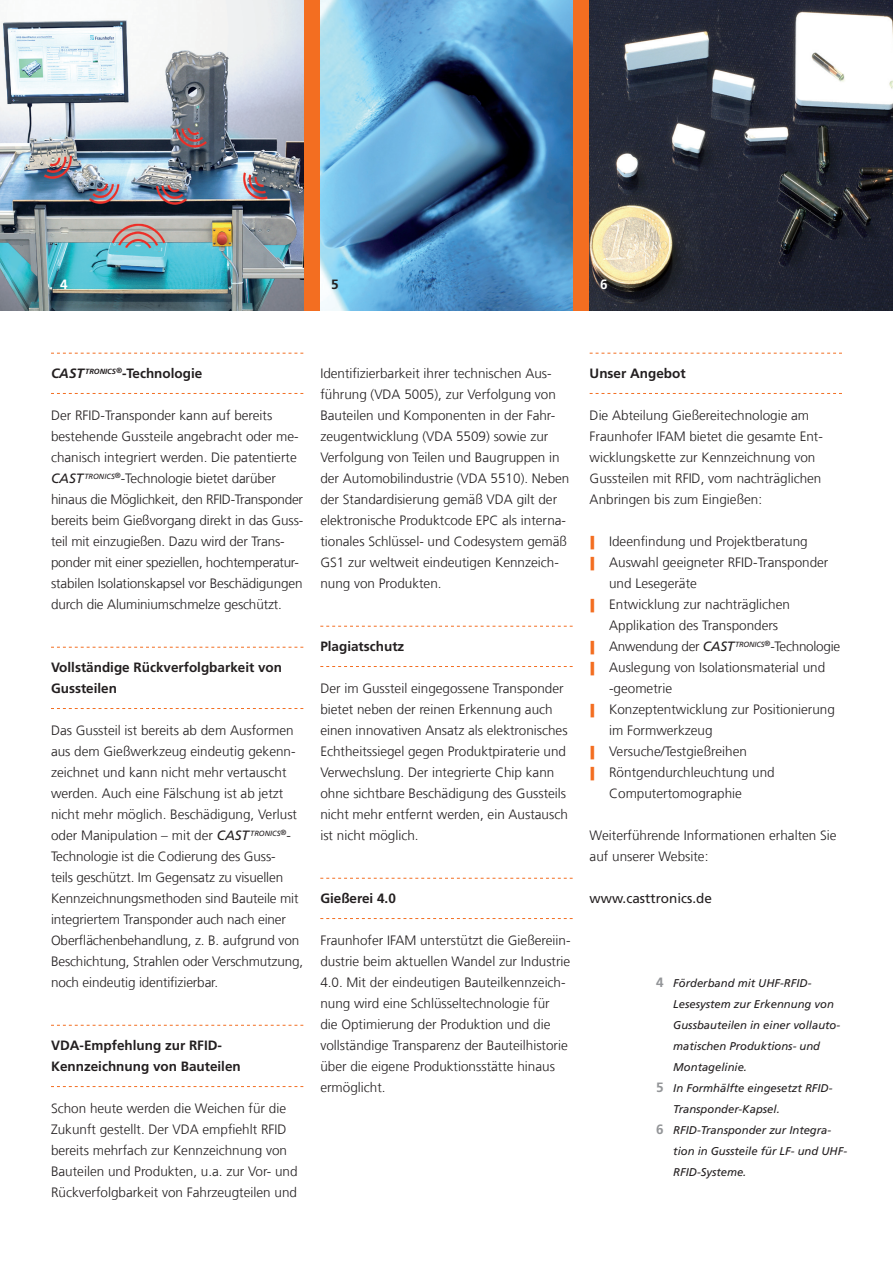
<style>
.page{position:relative;width:893px;height:1263px;background:#fff}
.page>*{position:absolute;margin:0;border:0;box-sizing:border-box;transform-origin:0 0}
.t1{font:300 13.5px/21px "Frutiger LT Com";color:#231f20}
.t2{font:700 13.5px/21px "Frutiger LT Com";color:#231f20}
.t3{font:300 13.5px "Frutiger LT Com";letter-spacing:-.02em;color:#231f20}
.t4{font:13.5px "Frutiger LT Com";color:#231f20}
.t5{font:700 13.5px "Frutiger LT Com";color:#fff}
.t6{font:italic 11.25px "Frutiger LT Com";color:#231f20}
.s1{font-style:italic}
.s2{font-weight:400;font-style:italic}
.s3{font-weight:900;color:#f36e21}
.s4{font-weight:700;font-style:normal;font-size:13.5px;color:#939598}
</style>
<div class="page">
<div style="left:0;top:0;width:893px;height:310px;background:#f36e21"></div>
<svg style="left:51px;top:353px;width:252px;height:1px"></svg>
<svg style="left:51px;top:393px;width:252px;height:1px"></svg>
<svg style="left:51px;top:647px;width:252px;height:1px"></svg>
<svg style="left:51px;top:708px;width:252px;height:1px"></svg>
<svg style="left:51px;top:1025px;width:252px;height:1px"></svg>
<svg style="left:51px;top:1086px;width:252px;height:1px"></svg>
<svg style="left:320px;top:626px;width:253px;height:1px"></svg>
<svg style="left:320px;top:666px;width:253px;height:1px"></svg>
<svg style="left:320px;top:878px;width:253px;height:1px"></svg>
<svg style="left:320px;top:918px;width:253px;height:1px"></svg>
<svg style="left:590px;top:353px;width:252px;height:1px"></svg>
<svg style="left:590px;top:393px;width:252px;height:1px"></svg>
<img style="left:0;top:0;width:303px;height:310px">
<img style="left:590px;top:0;width:303px;height:310px">
<img style="left:320px;top:0;width:253px;height:310px">
<p class="t5" style="left:60px;top:276px;width:9px">4</p>
<p class="t2" style="left:331px;top:274px;width:9px">5</p>
<p class="t5" style="left:600px;top:276px;width:9px">6</p>
<p class="t2" style="left:51px;top:363px;width:153px"><span class="s1">CAST</span><sup>TRONICS®</sup>-Technologie</p>
<p class="t1" style="left:51px;top:405px;width:254px">Der RFID-Transponder kann auf bereits bestehende Gussteile angebracht oder me&shy;chanisch integriert werden. Die patentierte <span class="s2">CAST</span><sup>TRONICS®</sup>-Technologie bietet darüber hinaus die Möglichkeit, den RFID-Transponder bereits beim Gießvorgang direkt in das Guss&shy;teil mit einzugießen. Dazu wird der Trans&shy;ponder mit einer speziellen, hochtemperatur&shy;stabilen Isolationskapsel vor Beschädigungen durch die Aluminiumschmelze geschützt.</p>
<p class="t2" style="left:51px;top:657px;width:233px">Vollständige Rückverfolgbarkeit von<br>Gussteilen</p>
<p class="t1" style="left:51px;top:720px;width:254px">Das Gussteil ist bereits ab dem Ausformen aus dem Gießwerkzeug eindeutig gekenn&shy;zeichnet und kann nicht mehr vertauscht werden. Auch eine Fälschung ist ab jetzt nicht mehr möglich. Beschädigung, Verlust oder Manipulation – mit der <span class="s2">CAST</span><sup>TRONICS®</sup>- Technologie ist die Codierung des Guss-<br>teils geschützt. Im Gegensatz zu visuellen Kennzeichnungsmethoden sind Bauteile mit integriertem Transponder auch nach einer Oberflächenbehandlung, z. B. aufgrund von Beschichtung, Strahlen oder Verschmutzung, noch eindeutig identifizierbar.</p>
<p class="t2" style="left:51px;top:1035px;width:191px">VDA-Empfehlung zur RFID-<br>Kennzeichnung von Bauteilen</p>
<p class="t1" style="left:51px;top:1098px;width:248px">Schon heute werden die Weichen für die Zukunft gestellt. Der VDA empfiehlt RFID bereits mehrfach zur Kennzeichnung von Bauteilen und Produkten, u.a. zur Vor- und Rückverfolgbarkeit von Fahrzeugteilen und</p>
<p class="t1" style="left:320px;top:363px;width:251px">Identifizierbarkeit ihrer technischen Aus&shy;führung (VDA 5005), zur Verfolgung von Bauteilen und Komponenten in der Fahr&shy;zeugentwicklung (VDA 5509) sowie zur Verfolgung von Teilen und Baugruppen in der Automobilindustrie (VDA 5510). Neben der Standardisierung gemäß VDA gilt der elektronische Produktcode EPC als interna&shy;tionales Schlüssel- und Codesystem gemäß GS1 zur weltweit eindeutigen Kennzeich&shy;nung von Produkten.</p>
<p class="t2" style="left:320px;top:636px;width:86px">Plagiatschutz</p>
<p class="t1" style="left:320px;top:678px;width:249px">Der im Gussteil eingegossene Transponder bietet neben der reinen Erkennung auch einen innovativen Ansatz als elektronisches Echtheitssiegel gegen Produktpiraterie und Verwechslung. Der integrierte Chip kann ohne sichtbare Beschädigung des Gussteils nicht mehr entfernt werden, ein Austausch ist nicht möglich.</p>
<p class="t2" style="left:320px;top:888px;width:77px">Gießerei 4.0</p>
<p class="t1" style="left:320px;top:930px;width:252px">Fraunhofer IFAM unterstützt die Gießereiin&shy;dustrie beim aktuellen Wandel zur Industrie 4.0. Mit der eindeutigen Bauteilkennzeich&shy;nung wird eine Schlüsseltechnologie für<br>die Optimierung der Produktion und die vollständige Transparenz der Bauteilhistorie über die eigene Produktionsstätte hinaus ermöglicht.</p>
<p class="t2" style="left:590px;top:363px;width:97px">Unser Angebot</p>
<p class="t1" style="left:590px;top:405px;width:235px">Die Abteilung Gießereitechnologie am Fraunhofer IFAM bietet die gesamte Ent&shy;wicklungskette zur Kennzeichnung von Gussteilen mit RFID, vom nachträglichen Anbringen bis zum Eingießen:</p>
<p class="t1" style="left:590px;top:531px;width:220px"><span class="s3">|</span> Ideenfindung und Projektberatung</p>
<p class="t1" style="left:590px;top:552px;width:240px"><span class="s3">|</span> Auswahl geeigneter RFID-Transponder</p>
<p class="t1" style="left:609px;top:573px;width:89px">und Lesegeräte</p>
<p class="t1" style="left:590px;top:594px;width:202px"><span class="s3">|</span> Entwicklung zur nachträglichen</p>
<p class="t1" style="left:609px;top:615px;width:171px">Applikation des Transponders</p>
<p class="t3" style="left:590px;top:639px;width:252px"><span class="s3">|</span> Anwendung der <span class="s2">CAST</span><sup>TRONICS®</sup>-Technologie</p>
<p class="t1" style="left:590px;top:657px;width:237px"><span class="s3">|</span> Auslegung von Isolationsmaterial und</p>
<p class="t1" style="left:609px;top:678px;width:64px">-geometrie</p>
<p class="t1" style="left:590px;top:699px;width:247px"><span class="s3">|</span> Konzeptentwicklung zur Positionierung</p>
<p class="t1" style="left:609px;top:720px;width:105px">im Formwerkzeug</p>
<p class="t1" style="left:590px;top:741px;width:159px"><span class="s3">|</span> Versuche/Testgießreihen</p>
<p class="t1" style="left:590px;top:762px;width:187px"><span class="s3">|</span> Röntgendurchleuchtung und</p>
<p class="t1" style="left:609px;top:783px;width:134px">Computertomographie</p>
<p class="t1" style="left:590px;top:825px;width:249px">Weiterführende Informationen erhalten Sie auf unserer Website:</p>
<p class="t4" style="left:590px;top:891px;width:124px">www.casttronics.de</p>
<p class="t6" style="left:656px;top:977px;width:157px"><span class="s4">4</span> Förderband mit UHF-RFID-</p>
<p class="t6" style="left:673px;top:998px;width:162px">Lesesystem zur Erkennung von</p>
<p class="t6" style="left:673px;top:1019px;width:168px">Gussbauteilen in einer vollauto-</p>
<p class="t6" style="left:673px;top:1040px;width:148px">matischen Produktions- und</p>
<p class="t6" style="left:673px;top:1061px;width:75px">Montagelinie.</p>
<p class="t6" style="left:656px;top:1082px;width:178px"><span class="s4">5</span> In Formhälfte eingesetzt RFID-</p>
<p class="t6" style="left:673px;top:1103px;width:108px">Transponder-Kapsel.</p>
<p class="t6" style="left:656px;top:1124px;width:176px"><span class="s4">6</span> RFID-Transponder zur Integra-</p>
<p class="t6" style="left:673px;top:1145px;width:175px">tion in Gussteile für LF- und UHF-</p>
<p class="t6" style="left:673px;top:1166px;width:75px">RFID-Systeme.</p>
</div>
